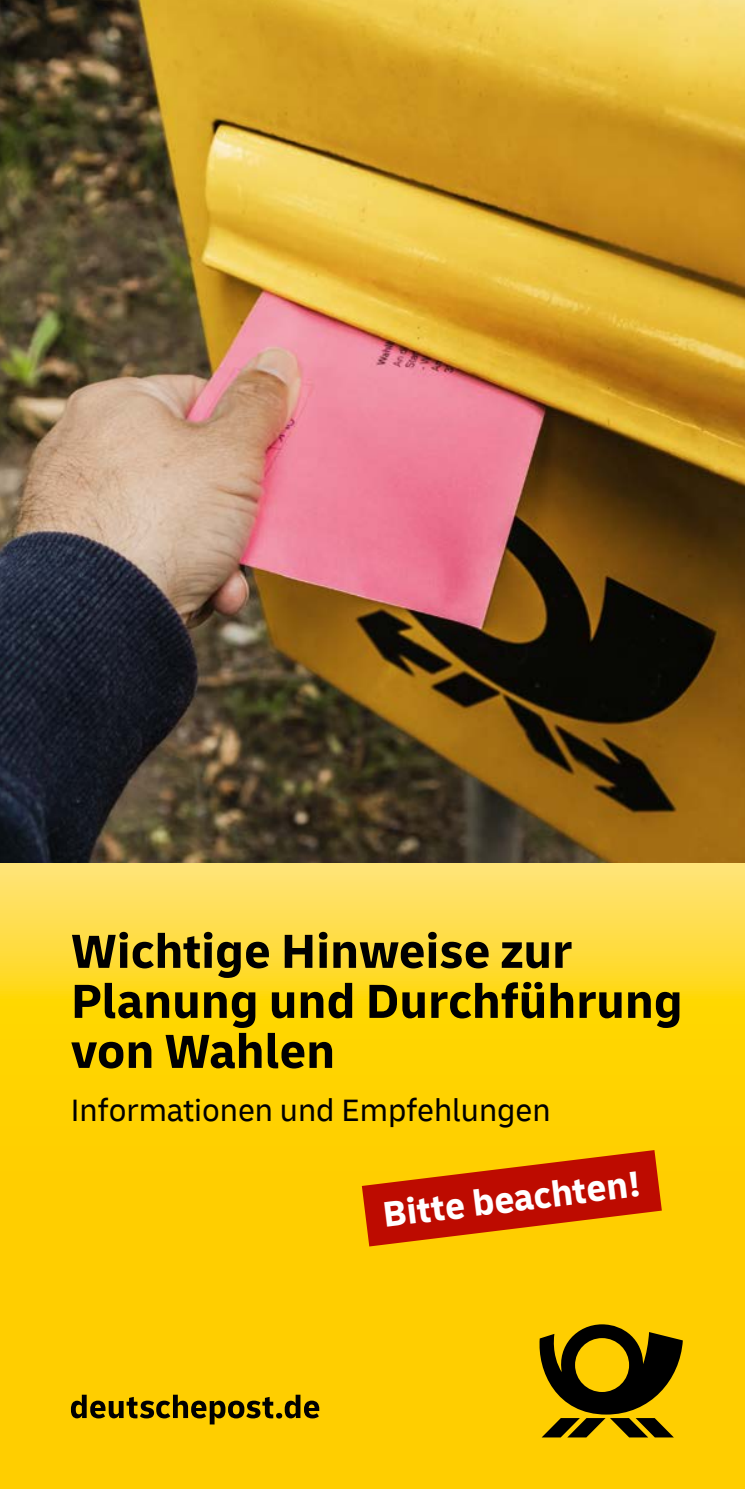
<style>
.page{position:relative;width:745px;height:1489px;background:#fff}
.page>*{position:absolute;margin:0;border:0;box-sizing:border-box;transform-origin:0 0}
.t1{font:700 50px/50px "Delivery";color:#000}
.t2{font:700 37.5px "Delivery";color:#fff}
.t3{font:32.5px "Delivery";color:#000}
</style>
<div class="page">
<img style="left:0;top:0;width:744px;height:863px">
<svg style="left:0;top:863px;width:744px;height:625px;background:#fed311"></svg>
<svg style="left:361px;top:1149px;width:300px;height:97px;background:#d65500"></svg>
<svg style="left:536px;top:1324px;width:146px;height:113px;background:#806800"></svg>
<svg style="left:71px;top:1394px;width:248px;height:30px;background:#a78700"></svg>
<p class="t1" style="left:71px;top:926px;width:613px">Wichtige Hinweise zur<br>Planung und Durchführung von Wahlen</p>
<p class="t3" style="left:71px;top:1090px;width:481px">Informationen und Empfehlungen</p>
<p class="t2" style="left:380px;top:1191px;width:261px;rotate:-7deg">Bitte beachten!</p>
</div>
